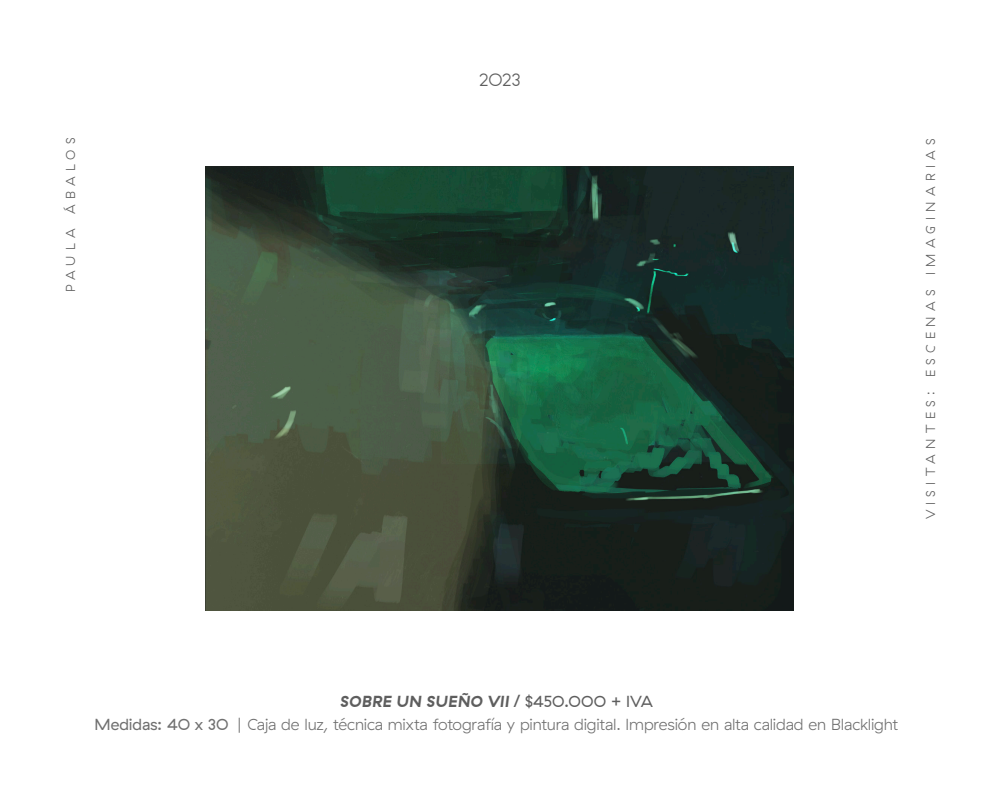
<style>
.page{position:relative;width:1000px;height:800px;background:#fff}
.page>*{position:absolute;margin:0;border:0;box-sizing:border-box;transform-origin:0 0}
.ingles{font:300 18px "GT Haptik Trial";color:#5e5e5e}
.texto{font:300 16px "GT Haptik";letter-spacing:-.01em;color:#707070}
.ingles-2{font:italic 700 16px "GT Haptik";letter-spacing:.02em;color:#5e5e5e}
.ingles-3{font:300 13px "GT Haptik";letter-spacing:.41em;color:#5e5e5e}
.s1{font-family:"Agency FB";font-style:normal}
.s2{font-weight:400;font-style:normal}
.s3{font-weight:400}
.s4{font-family:"Agency FB";font-weight:400}
</style>
<div class="page">
<img style="left:206px;top:167px;width:588px;height:443px">
<p class="ingles-3" style="left:63px;top:292px;width:156px;rotate:-90deg">PAULA ÁBALOS</p>
<p class="ingles" style="left:479px;top:73px;width:43px">2O23</p>
<p class="ingles-3" style="left:923px;top:519px;width:382px;rotate:-90deg">VISITANTES: ESCENAS IMAGINARIAS</p>
<p class="ingles-2" style="left:340px;top:692px;width:314px">SOBRE UN SUEÑO VII <span class="s1">/</span> <span class="s2">$45O.OOO + IVA</span></p>
<p class="texto" style="left:95px;top:715px;width:805px"><span class="s3">Medidas: 4O x 3O</span> <span class="s4">|</span> Caja de luz, técnica mixta fotografía y pintura digital. Impresión en alta calidad en Blacklight</p>
</div>
